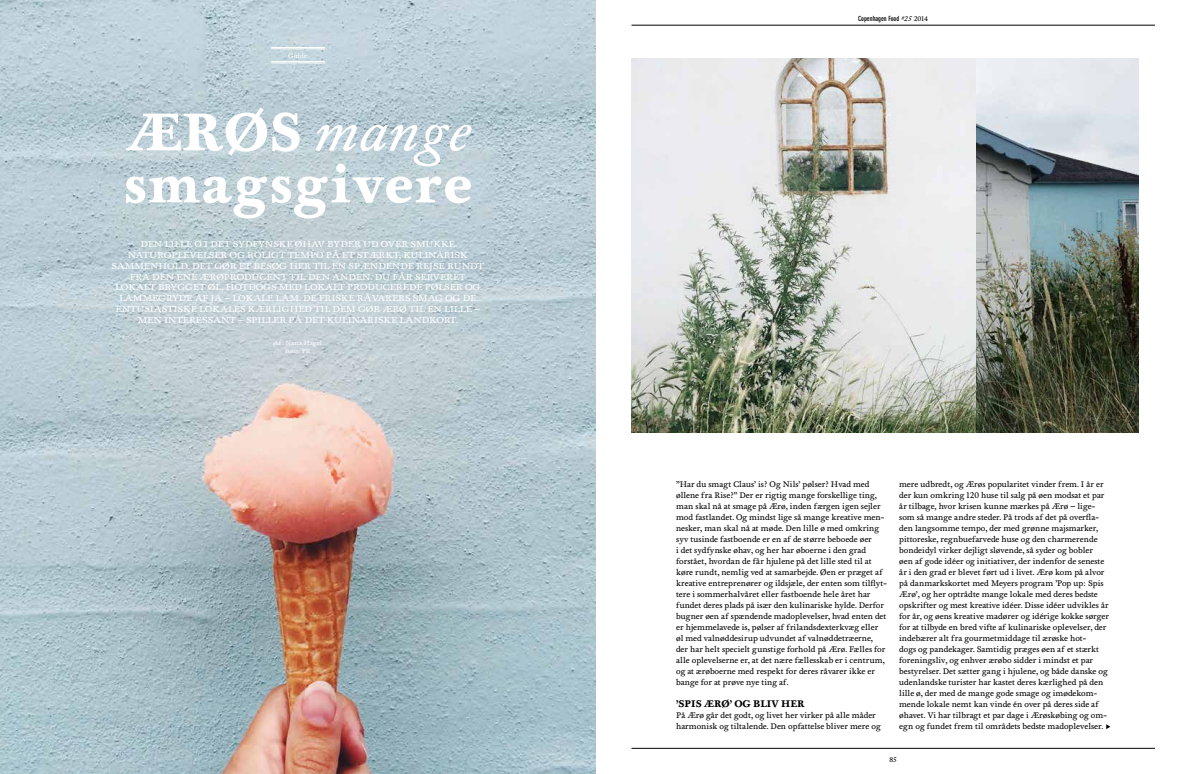
<style>
.page{position:relative;width:1191px;height:774px;background:#fff}
.page>*{position:absolute;margin:0;border:0;box-sizing:border-box;transform-origin:0 0}
.t1{font:700 55px/52px "Foundry Wilson";letter-spacing:.02em;color:#fff}
.t2{font:700 10px "Foundry Wilson";color:#000}
.t3{font:9px/10.8px "Foundry Wilson";letter-spacing:-.01em;color:#fff;text-align:center;scale:1.12 1}
.t4{font:8.5px/11px "Foundry Wilson";color:#000}
.t5{font:700 condensed 7px "DIN Neuzeit Grotesk";color:#000}
.t6{font:7px "Foundry Wilson";color:#fff}
.t7{font:7px "Foundry Wilson";color:#000}
.t8{font:6.3px/7.5px "Foundry Wilson";letter-spacing:-.01em;color:#fff;text-align:center;scale:1.12 1}
.s1{font-weight:400;font-style:italic}
.s2{font-family:"Foundry Wilson";font-weight:400;font-style:italic;font-stretch:normal}
.s3{font-family:"Foundry Wilson";font-weight:400;font-stretch:normal}
</style>
<div class="page">
<hr style="left:631px;top:25px;width:524px;height:1px;background:#000">
<hr style="left:631px;top:748px;width:524px;height:1px;background:#000">
<img style="left:0;top:0;width:595px;height:774px">
<img style="left:631px;top:58px;width:507px;height:374px">
<hr style="left:271px;top:61px;width:54px;height:1px;background:#fff">
<hr style="left:271px;top:63px;width:54px;height:1px;background:#fff">
<hr style="left:271px;top:47px;width:54px;height:1px;background:#fff">
<hr style="left:271px;top:49px;width:54px;height:1px;background:#fff">
<svg style="left:1106px;top:724px;width:4px;height:5px"></svg>
<p class="t6" style="left:288px;top:51px;width:20px">Guide</p>
<h1 class="t1" style="left:124px;top:107px;width:350px">ÆRØS <span class="s1">mange </span>smagsgivere</h1>
<p class="t3" style="left:111px;top:239px;width:334px">DEN LILLE Ø I DET SYDFYNSKE ØHAV BYDER UD OVER SMUKKE NATUROPLEVELSER OG ROLIGT TEMPO PÅ ET STÆRKT, KULINARISK SAMMENHOLD. DET GØR ET BESØG HER TIL EN SPÆNDENDE REJSE RUNDT FRA DEN ENE ÆRØPRODUCENT TIL DEN ANDEN. DU FÅR SERVERET LOKALT BRYGGET ØL, HOTDOGS MED LOKALT PRODUCEREDE PØLSER OG LAMMEGRYDE AF JA – LOKALE LAM. DE FRISKE RÅVARERS SMAG OG DE ENTUSIASTISKE LOKALES KÆRLIGHED TIL DEM GØR ÆRØ TIL EN LILLE – MEN INTERESSANT – SPILLER PÅ DET KULINARISKE LANDKORT.</p>
<p class="t8" style="left:273px;top:339px;width:45px">Af: Nana Hagel<br>Foto: PR</p>
<p class="t5" style="left:858px;top:14px;width:72px">Copenhagen Food <span class="s2">#25</span> <span class="s3">2014</span></p>
<p class="t4" style="left:676px;top:479px;width:212px">”Har du smagt Claus’ is? Og Nils’ pølser? Hvad med øllene fra Rise?” Der er rigtig mange forskellige ting, man skal nå at smage på Ærø, inden færgen igen sejler mod fastlandet. Og mindst lige så mange kreative men&shy;nesker, man skal nå at møde. Den lille ø med omkring syv tusinde fastboende er en af de større beboede øer<br>i det sydfynske øhav, og her har øboerne i den grad forstået, hvordan de får hjulene på det lille sted til at køre rundt, nemlig ved at samarbejde. Øen er præget af kreative entreprenører og ildsjæle, der enten som tilflyt&shy;tere i sommerhalvåret eller fastboende hele året har fundet deres plads på især den kulinariske hylde. Derfor bugner øen af spændende madoplevelser, hvad enten det er hjemmelavede is, pølser af frilandsdexterkvæg eller øl med valnøddesirup udvundet af valnøddetræerne, der har helt specielt gunstige forhold på Ærø. Fælles for alle oplevelserne er, at det nære fællesskab er i centrum, og at ærøboerne med respekt for deres råvarer ikke er bange for at prøve nye ting af.</p>
<p class="t2" style="left:676px;top:698px;width:130px">’SPIS ÆRØ’ OG BLIV HER</p>
<p class="t4" style="left:676px;top:710px;width:206px">På Ærø går det godt, og livet her virker på alle måder harmonisk og tiltalende. Den opfattelse bliver mere og</p>
<p class="t4" style="left:899px;top:479px;width:211px">mere udbredt, og Ærøs popularitet vinder frem. I år er der kun omkring 120 huse til salg på øen modsat et par år tilbage, hvor krisen kunne mærkes på Ærø – lige&shy;som så mange andre steder. På trods af det på overfla&shy;den langsomme tempo, der med grønne majsmarker, pittoreske, regnbuefarvede huse og den charmerende bondeidyl virker dejligt sløvende, så syder og bobler øen af gode idéer og initiativer, der indenfor de seneste år i den grad er blevet ført ud i livet. Ærø kom på alvor på danmarkskortet med Meyers program ’Pop up: Spis Ærø’, og her optrådte mange lokale med deres bedste opskrifter og mest kreative idéer. Disse idéer udvikles år for år, og øens kreative madører og idérige kokke sørger for at tilbyde en bred vifte af kulinariske oplevelser, der indebærer alt fra gourmetmiddage til ærøske hot-<br>dogs og pandekager. Samtidig præges øen af et stærkt foreningsliv, og enhver ærøbo sidder i mindst et par bestyrelser. Det sætter gang i hjulene, og både danske og udenlandske turister har kastet deres kærlighed på den lille ø, der med de mange gode smage og imødekom&shy;mende lokale nemt kan vinde én over på deres side af øhavet. Vi har tilbragt et par dage i Ærøskøbing og om&shy;egn og fundet frem til områdets bedste madoplevelser.</p>
<p class="t7" style="left:889px;top:756px;width:9px">85</p>
</div>
